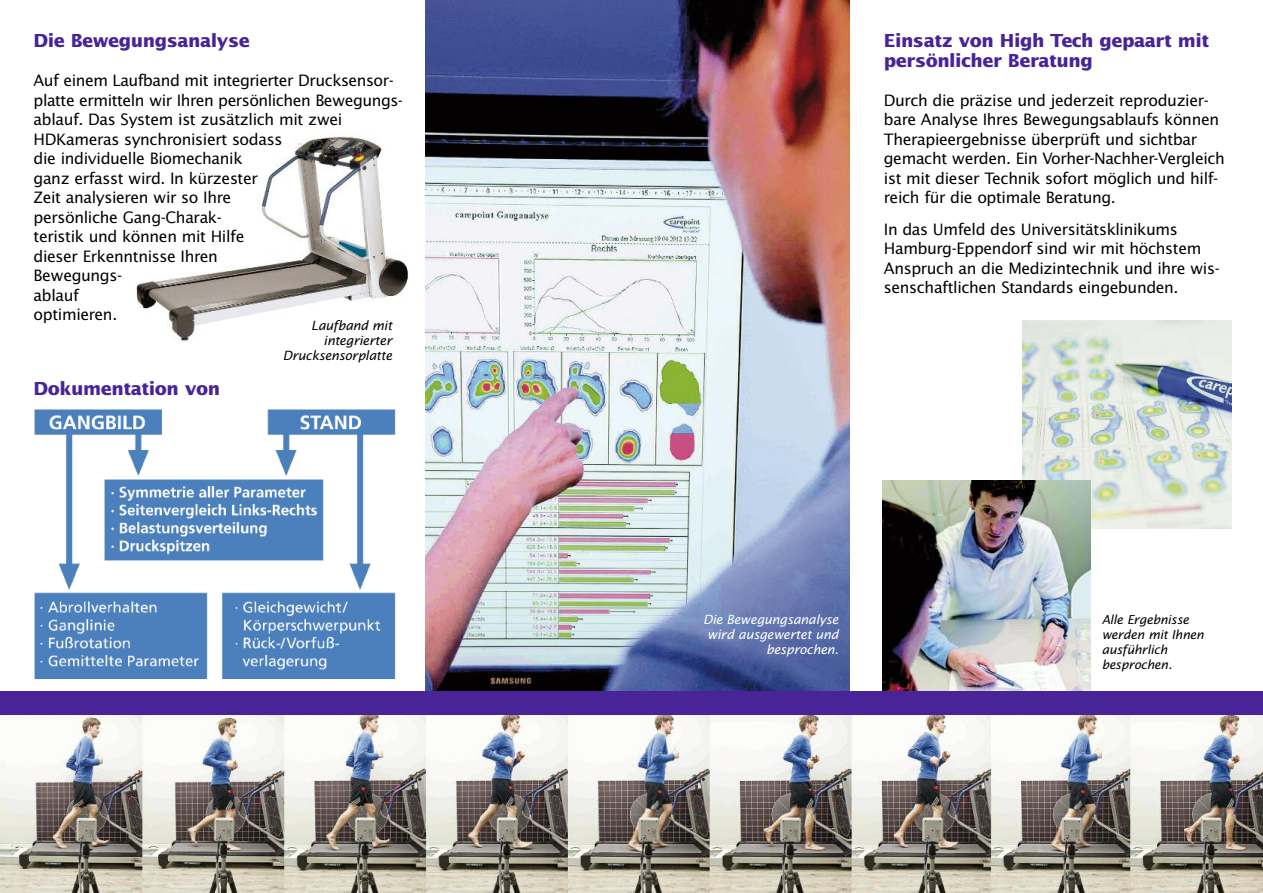
<style>
.page{position:relative;width:1263px;height:893px;background:#fff}
.page>*{position:absolute;margin:0;border:0;box-sizing:border-box;transform-origin:0 0}
.t1{font:700 18px/19.5px "Lucida Sans";letter-spacing:-.03em;color:#482498}
.t2{font:15.75px/19.5px "Lucida Sans";letter-spacing:-.025em;color:#000}
.t3{font:italic 12.75px/15.3px "Lucida Sans";letter-spacing:-.02em;color:#fff;text-align:right}
.t4{font:italic 12.75px/15.3px "Lucida Sans";letter-spacing:-.02em;color:#000;text-align:right}
.t5{font:italic 12.3px/14.9px "Lucida Sans";letter-spacing:-.02em;color:#000}
</style>
<div class="page">
<img style="left:1023px;top:321px;width:208px;height:208px">
<img style="left:425px;top:0;width:425px;height:690px">
<img style="left:0;top:714px;width:1263px;height:179px">
<img style="left:882px;top:480px;width:209px;height:211px">
<img style="left:136px;top:136px;width:273px;height:205px">
<div style="left:268px;top:318px;width:126px;height:53px;background:#fff"></div>
<img style="left:34px;top:409px;width:362px;height:271px">
<div style="left:0;top:691px;width:1263px;height:23px;background:#482498"></div>
<p class="t1" style="left:34px;top:32px;width:218px">Die Bewegungsanalyse</p>
<p class="t2" style="left:34px;top:72px;width:371px">Auf einem Laufband mit integrierter Drucksensor&shy;platte ermitteln wir Ihren persönlichen Bewegungs&shy;ablauf. Das System ist zusätzlich mit zwei<br>HDKameras synchronisiert sodass<br>die individuelle Biomechanik<br>ganz erfasst wird. In kürzester<br>Zeit analysieren wir so Ihre<br>persönliche Gang-Charak-<br>teristik und können mit Hilfe<br>dieser Erkenntnisse Ihren<br>Bewegungs-<br>ablauf<br>optimieren.</p>
<p class="t4" style="left:283px;top:318px;width:111px">Laufband mit integrierter<br>Drucksensorplatte</p>
<p class="t1" style="left:34px;top:380px;width:188px">Dokumentation von</p>
<p class="t1" style="left:884px;top:32px;width:327px">Einsatz von High Tech gepaart mit persönlicher Beratung</p>
<p class="t2" style="left:884px;top:91px;width:343px">Durch die präzise und jederzeit reproduzier&shy;bare Analyse Ihres Bewegungsablaufs können Therapieergebnisse überprüft und sichtbar gemacht werden. Ein Vorher-Nachher-Vergleich ist mit dieser Technik sofort möglich und hilf&shy;reich für die optimale Beratung.</p>
<p class="t2" style="left:884px;top:220px;width:337px">In das Umfeld des Universitätsklinikums Hamburg-Eppendorf sind wir mit höchstem Anspruch an die Medizintechnik und ihre wis&shy;senschaftlichen Standards eingebunden.</p>
<p class="t3" style="left:703px;top:612px;width:137px">Die Bewegungsanalyse wird ausgewertet und besprochen.</p>
<p class="t5" style="left:1102px;top:613px;width:104px">Alle Ergebnisse werden mit Ihnen ausführlich besprochen.</p>
</div>
